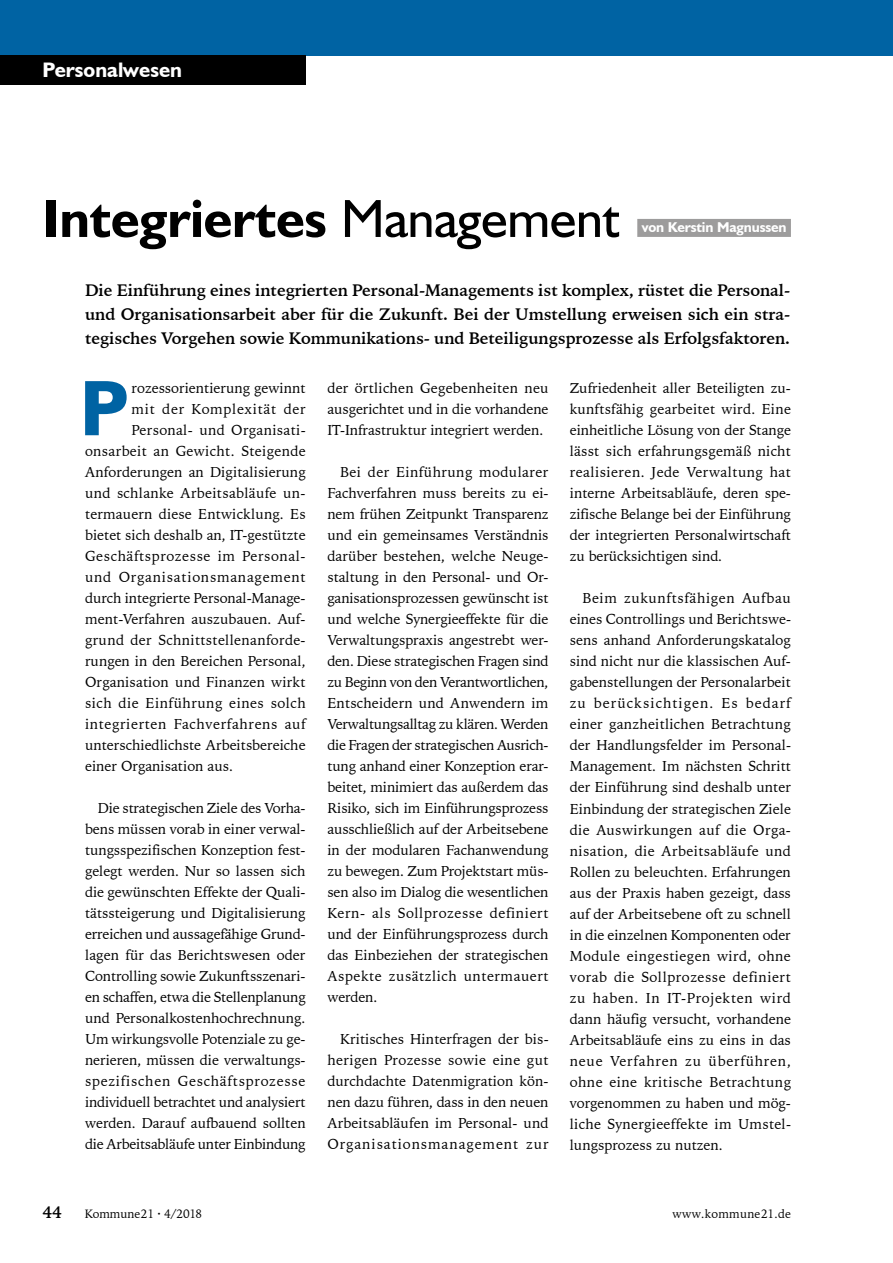
<style>
.page{position:relative;width:893px;height:1263px;background:#fff}
.page>*{position:absolute;margin:0;border:0;box-sizing:border-box;transform-origin:0 0}
.t1{font:700 79.2px "Humanist 521 BT";color:#0063a3}
.t2{font:700 54px "Humanist 521 BT";letter-spacing:-.005em;color:#000}
.t3{font:700 21px "Humanist 521 BT";color:#fff}
.t4{font:700 16.5px/24px "Iowan Old Style BT";letter-spacing:-.005em;color:#000;text-align:justify}
.t5{font:14.25px/21px "Iowan Old Style BT";letter-spacing:.005em;color:#000;text-align:justify}
.t6{font:14.25px "Iowan Old Style BT";letter-spacing:.025em;color:#000}
.t7{font:14.25px "Iowan Old Style BT";letter-spacing:.05em;color:#000}
.t8{font:14.25px "Iowan Old Style BT";letter-spacing:.045em;color:#000}
.t9{font:14.25px "Iowan Old Style BT";letter-spacing:.04em;color:#000}
.t10{font:14.25px "Iowan Old Style BT";letter-spacing:.035em;color:#000}
.t11{font:700 14.25px "Humanist 521 BT";letter-spacing:-.01em;color:#fff}
.t12{font:12px "Iowan Old Style BT";letter-spacing:.01em;color:#000}
.s1{font-weight:400}
</style>
<div class="page">
<div style="left:0;top:0;width:893px;height:55px;background:#0063a3"></div>
<div style="left:0;top:55px;width:306px;height:30px;background:#000"></div>
<div style="left:637px;top:219px;width:154px;height:18px;background:#9d9c9c"></div>
<h3 class="t3" style="left:43px;top:57px;width:141px">Personalwesen</h3>
<h2 class="t2" style="left:43px;top:185px;width:579px">Integriertes <span class="s1">Management</span></h2>
<p class="t4" style="left:85px;top:278px;width:707px">Die Einführung eines integrierten Personal-Managements ist komplex, rüstet die Personal&shy;und Organisationsarbeit aber für die Zukunft. Bei der Umstellung erweisen sich ein stra&shy;tegisches Vorgehen sowie Kommunikations- und Beteiligungsprozesse als Erfolgsfaktoren.</p>
<p class="t5" style="left:132px;top:378px;width:176px">rozessorientierung gewinnt</p>
<p class="t7" style="left:132px;top:400px;width:176px">mit der Komplexität der</p>
<p class="t5" style="left:132px;top:420px;width:176px">Personal- und Organisati-</p>
<p class="t6" style="left:85px;top:442px;width:222px">onsarbeit an Gewicht. Steigende</p>
<p class="t5" style="left:85px;top:462px;width:222px">Anforderungen an Digitalisierung</p>
<p class="t5" style="left:85px;top:483px;width:222px">und schlanke Arbeitsabläufe un-</p>
<p class="t5" style="left:85px;top:504px;width:222px">termauern diese Entwicklung. Es</p>
<p class="t5" style="left:85px;top:525px;width:222px">bietet sich deshalb an, IT-gestützte</p>
<p class="t9" style="left:85px;top:547px;width:222px">Geschäftsprozesse im Personal-</p>
<p class="t7" style="left:85px;top:568px;width:222px">und Organisationsmanagement</p>
<p class="t5" style="left:85px;top:588px;width:222px">durch integrierte Personal-Manage-</p>
<p class="t5" style="left:85px;top:609px;width:222px">ment-Verfahren auszubauen. Auf-</p>
<p class="t6" style="left:85px;top:631px;width:222px">grund der Schnittstellenanforde-</p>
<p class="t5" style="left:85px;top:651px;width:222px">rungen in den Bereichen Personal,</p>
<p class="t5" style="left:85px;top:672px;width:222px">Organisation und Finanzen wirkt</p>
<p class="t10" style="left:85px;top:694px;width:222px">sich die Einführung eines solch</p>
<p class="t8" style="left:85px;top:715px;width:222px">integrierten Fachverfahrens auf</p>
<p class="t5" style="left:85px;top:735px;width:222px">unterschiedlichste Arbeitsbereiche</p>
<p class="t5" style="left:85px;top:756px;width:149px">einer Organisation aus.</p>
<p class="t5" style="left:85px;top:798px;width:222px;text-indent:13px">Die strategischen Ziele des Vorha&shy;bens müssen vorab in einer verwal&shy;tungsspezifischen Konzeption fest&shy;gelegt werden. Nur so lassen sich die gewünschten Effekte der Quali&shy;tätssteigerung und Digitalisierung erreichen und aussagefähige Grund&shy;lagen für das Berichtswesen oder Controlling sowie Zukunftsszenari&shy;en schaffen, etwa die Stellenplanung und Personalkostenhochrechnung.<br>Um wirkungsvolle Potenziale zu ge&shy;nerieren, müssen die verwaltungs&shy;spezifischen Geschäftsprozesse individuell betrachtet und analysiert werden. Darauf aufbauend sollten die Arbeitsabläufe unter Einbindung</p>
<p class="t11" style="left:642px;top:218px;width:146px">von Kerstin Magnussen</p>
<h1 class="t1" style="left:80px;top:359px;width:51px">P</h1>
<p class="t5" style="left:327px;top:378px;width:223px">der örtlichen Gegebenheiten neu ausgerichtet und in die vorhandene IT-Infrastruktur integriert werden.</p>
<p class="t5" style="left:327px;top:462px;width:223px;text-indent:13px">Bei der Einführung modularer Fachverfahren muss bereits zu ei&shy;nem frühen Zeitpunkt Transparenz und ein gemeinsames Verständnis darüber bestehen, welche Neuge&shy;staltung in den Personal- und Or&shy;ganisationsprozessen gewünscht ist und welche Synergieeffekte für die Verwaltungspraxis angestrebt wer&shy;den. Diese strategischen Fragen sind zu Beginn von den Verantwortlichen, Entscheidern und Anwendern im Verwaltungsalltag zu klären. Werden die Fragen der strategischen Ausrich&shy;tung anhand einer Konzeption erar&shy;beitet, minimiert das außerdem das Risiko, sich im Einführungsprozess ausschließlich auf der Arbeitsebene in der modularen Fachanwendung zu bewegen. Zum Projektstart müs&shy;sen also im Dialog die wesentlichen Kern- als Sollprozesse definiert und der Einführungsprozess durch das Einbeziehen der strategischen Aspekte zusätzlich untermauert werden.</p>
<p class="t5" style="left:327px;top:1029px;width:223px;text-indent:13px">Kritisches Hinterfragen der bis&shy;herigen Prozesse sowie eine gut durchdachte Datenmigration kön&shy;nen dazu führen, dass in den neuen Arbeitsabläufen im Personal- und Organisationsmanagement zur</p>
<p class="t5" style="left:570px;top:378px;width:223px">Zufriedenheit aller Beteiligten zu&shy;kunftsfähig gearbeitet wird. Eine einheitliche Lösung von der Stange lässt sich erfahrungsgemäß nicht realisieren. Jede Verwaltung hat interne Arbeitsabläufe, deren spe&shy;zifische Belange bei der Einführung der integrierten Personalwirtschaft zu berücksichtigen sind.</p>
<p class="t5" style="left:570px;top:588px;width:223px;text-indent:13px">Beim zukunftsfähigen Aufbau eines Controllings und Berichtswe&shy;sens anhand Anforderungskatalog sind nicht nur die klassischen Auf&shy;gabenstellungen der Personalarbeit zu berücksichtigen. Es bedarf einer ganzheitlichen Betrachtung der Handlungsfelder im Personal-Management. Im nächsten Schritt der Einführung sind deshalb unter Einbindung der strategischen Ziele die Auswirkungen auf die Orga&shy;nisation, die Arbeitsabläufe und Rollen zu beleuchten. Erfahrungen aus der Praxis haben gezeigt, dass auf der Arbeitsebene oft zu schnell in die einzelnen Komponenten oder Module eingestiegen wird, ohne vorab die Sollprozesse definiert zu haben. In IT-Projekten wird dann häufig versucht, vorhandene Arbeitsabläufe eins zu eins in das neue Verfahren zu überführen, ohne eine kritische Betrachtung vorgenommen zu haben und mög&shy;liche Synergieeffekte im Umstel&shy;lungsprozess zu nutzen.</p>
<p class="t4" style="left:43px;top:1200px;width:21px">44</p>
<p class="t12" style="left:85px;top:1206px;width:119px">Kommune21 · 4/2018</p>
<p class="t12" style="left:673px;top:1206px;width:120px">www.kommune21.de</p>
</div>
